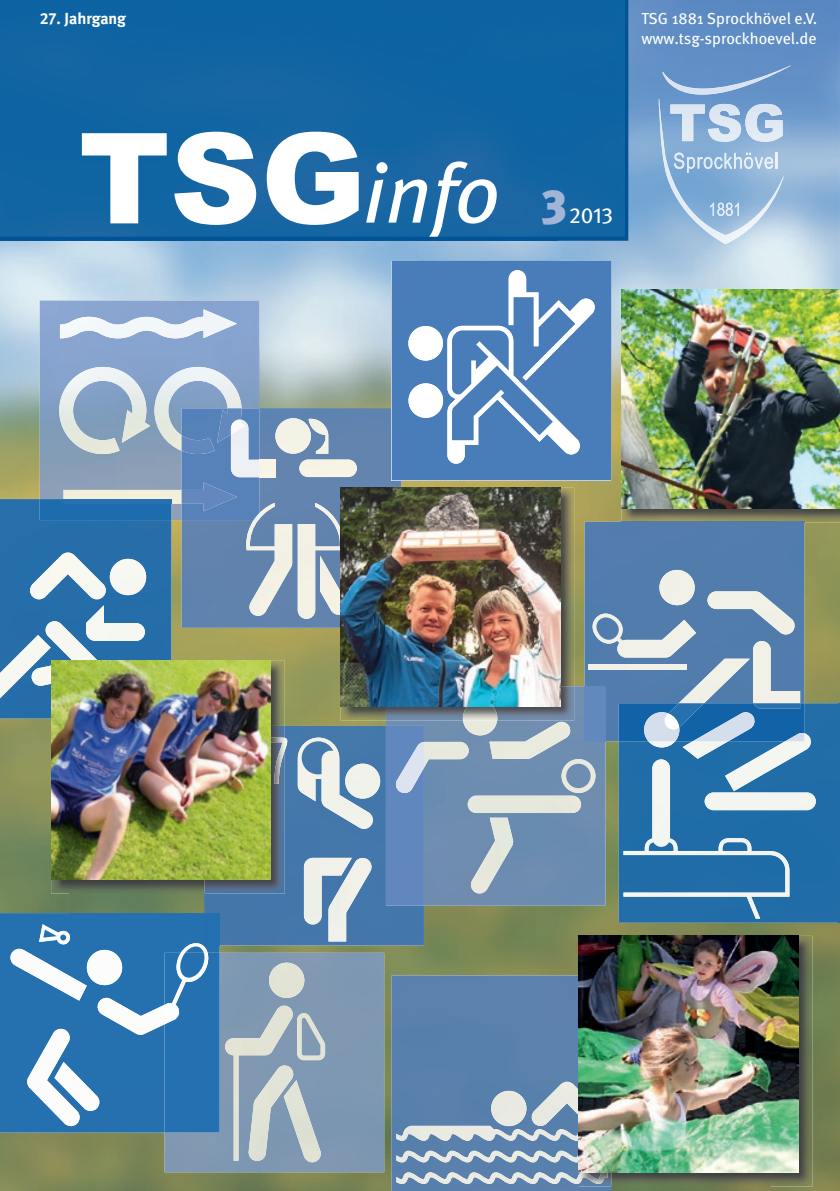
<style>
.page{position:relative;width:840px;height:1191px;background:#fff}
.page>*{position:absolute;margin:0;border:0;box-sizing:border-box;transform-origin:0 0}
.t1{font:italic 84px "Meta";color:#fff}
.t2{font:22px "Meta Book Expert";color:#fff}
.t3{font:16px/20px "Meta";color:#fff}
.t4{font:700 16px "Meta";color:#fff}
.s1{font-family:"Meta Bold Expert";font-weight:400}
.s2{font-family:"Meta Black Expert";font-size:48px;color:#a3b5d6}
</style>
<div class="page">
<img style="left:1px;top:241px;width:68px;height:258px">
<img style="left:560px;top:0;width:279px;height:350px">
<img style="left:259px;top:350px;width:132px;height:58px">
<img style="left:560px;top:350px;width:69px;height:625px">
<img style="left:401px;top:480px;width:159px;height:7px">
<img style="left:171px;top:520px;width:38px;height:140px">
<img style="left:803px;top:522px;width:36px;height:181px">
<img style="left:209px;top:628px;width:131px;height:72px">
<img style="left:1px;top:718px;width:68px;height:473px">
<img style="left:284px;top:700px;width:102px;height:26px">
<img style="left:69px;top:893px;width:135px;height:20px">
<img style="left:420px;top:905px;width:140px;height:70px">
<img style="left:219px;top:945px;width:201px;height:35px">
<img style="left:629px;top:922px;width:210px;height:58px">
<img style="left:350px;top:980px;width:41px;height:211px">
<img style="left:770px;top:980px;width:69px;height:211px">
<img style="left:69px;top:1132px;width:281px;height:59px">
<img style="left:611px;top:1186px;width:159px;height:5px">
<img style="left:40px;top:300px;width:219px;height:220px">
<img style="left:60px;top:309px;width:177px;height:29px">
<img style="left:59px;top:367px;width:91px;height:87px">
<img style="left:154px;top:367px;width:87px;height:84px">
<img style="left:63px;top:490px;width:118px;height:14px">
<div style="left:164px;top:952px;width:220px;height:220px;background:#7f98b2"></div>
<img style="left:283px;top:1080px;width:39px;height:82px">
<img style="left:269px;top:962px;width:35px;height:36px;border-radius:18px">
<img style="left:225px;top:1005px;width:69px;height:155px">
<img style="left:297px;top:1013px;width:28px;height:47px">
<img style="left:301px;top:1018px;width:19px;height:37px">
<div style="left:181px;top:408px;width:220px;height:220px;background:#6183af"></div>
<div style="left:181px;top:408px;width:78px;height:112px;background:#5782b9"></div>
<img style="left:181px;top:408px;width:60px;height:46px">
<img style="left:181px;top:482px;width:56px;height:29px">
<img style="left:275px;top:418px;width:36px;height:36px;border-radius:18px">
<img style="left:308px;top:419px;width:20px;height:35px">
<img style="left:299px;top:459px;width:58px;height:18px">
<img style="left:259px;top:460px;width:16px;height:17px">
<img style="left:231px;top:420px;width:28px;height:57px">
<img style="left:231px;top:419px;width:14px;height:15px">
<img style="left:246px;top:503px;width:46px;height:113px">
<svg style="left:254px;top:513px;width:5px;height:7px"></svg>
<img style="left:297px;top:503px;width:43px;height:116px">
<div style="left:391px;top:975px;width:220px;height:216px;background:#5a80ad"></div>
<img style="left:491px;top:1090px;width:35px;height:36px;border-radius:18px">
<img style="left:396px;top:1172px;width:182px;height:12px">
<img style="left:396px;top:1150px;width:182px;height:12px">
<img style="left:530px;top:1081px;width:48px;height:44px">
<img style="left:396px;top:1125px;width:182px;height:15px">
<div style="left:204px;top:726px;width:219px;height:219px;background:#4477ab"></div>
<img style="left:345px;top:763px;width:35px;height:35px;border-radius:17px">
<img style="left:304px;top:858px;width:24px;height:66px">
<img style="left:328px;top:858px;width:44px;height:83px">
<img style="left:297px;top:737px;width:77px;height:92px">
<img style="left:301px;top:741px;width:32px;height:33px">
<svg style="left:286px;top:738px;width:3px;height:13px"></svg>
<div style="left:584px;top:522px;width:219px;height:219px;background:#517cac"></div>
<img style="left:659px;top:570px;width:35px;height:35px;border-radius:18px">
<img style="left:752px;top:641px;width:47px;height:62px">
<img style="left:678px;top:658px;width:71px;height:45px">
<img style="left:707px;top:591px;width:88px;height:43px">
<img style="left:588px;top:664px;width:98px;height:5px">
<img style="left:590px;top:613px;width:105px;height:44px">
<img style="left:594px;top:617px;width:26px;height:23px">
<div style="left:618px;top:703px;width:219px;height:219px;background:#216ca8"></div>
<img style="left:679px;top:703px;width:124px;height:38px">
<img style="left:618px;top:703px;width:49px;height:38px">
<img style="left:667px;top:703px;width:36px;height:24px">
<img style="left:623px;top:759px;width:166px;height:159px">
<img style="left:724px;top:733px;width:87px;height:58px">
<img style="left:784px;top:733px;width:19px;height:8px">
<img style="left:704px;top:792px;width:111px;height:18px">
<img style="left:682px;top:741px;width:46px;height:18px">
<img style="left:692px;top:712px;width:63px;height:29px">
<img style="left:648px;top:741px;width:26px;height:6px">
<img style="left:643px;top:712px;width:36px;height:29px">
<img style="left:663px;top:713px;width:15px;height:16px">
<img style="left:722px;top:842px;width:24px;height:9px">
<img style="left:648px;top:842px;width:25px;height:7px">
<svg style="left:79px;top:241px;width:285px;height:7px;background:#9ec2e0"></svg>
<svg style="left:1px;top:0;width:627px;height:241px;background:#2773aa"></svg>
<div style="left:1px;top:499px;width:170px;height:219px;background:#256ea9"></div>
<div style="left:40px;top:499px;width:131px;height:21px;background:#1d6dae"></div>
<img style="left:63px;top:499px;width:108px;height:5px">
<img style="left:110px;top:559px;width:36px;height:36px;border-radius:18px">
<img style="left:1px;top:635px;width:50px;height:63px">
<img style="left:86px;top:605px;width:59px;height:36px">
<img style="left:32px;top:621px;width:65px;height:65px">
<img style="left:30px;top:552px;width:76px;height:47px">
<div style="left:386px;top:686px;width:219px;height:219px;background:#6d8db0"></div>
<div style="left:386px;top:726px;width:37px;height:179px;background:#6087be"></div>
<img style="left:584px;top:686px;width:21px;height:55px">
<img style="left:463px;top:720px;width:34px;height:15px">
<div style="left:467px;top:795px;width:113px;height:18px;background:#e5e8dd;border-radius:9px"></div>
<img style="left:561px;top:759px;width:34px;height:34px">
<img style="left:566px;top:763px;width:24px;height:25px;border-radius:12px">
<img style="left:423px;top:742px;width:45px;height:26px">
<img style="left:394px;top:742px;width:29px;height:51px">
<img style="left:489px;top:722px;width:82px;height:37px">
<img style="left:469px;top:817px;width:44px;height:76px">
<div style="left:391px;top:261px;width:220px;height:219px;background:#497db9"></div>
<div style="left:408px;top:326px;width:34px;height:34px;background:#fff;border-radius:50%"></div>
<div style="left:408px;top:383px;width:35px;height:35px;background:#fff;border-radius:50%"></div>
<svg style="left:447px;top:270px;width:148px;height:194px"></svg>
<img style="left:837px;top:703px;width:2px;height:219px">
<div style="left:1px;top:913px;width:218px;height:219px;background:#2570af"></div>
<div style="left:164px;top:952px;width:55px;height:180px;background:#2570b0"></div>
<img style="left:204px;top:913px;width:15px;height:32px">
<img style="left:9px;top:948px;width:78px;height:52px">
<img style="left:87px;top:950px;width:35px;height:35px;border-radius:18px">
<img style="left:80px;top:1062px;width:20px;height:49px">
<img style="left:26px;top:1028px;width:54px;height:98px">
<img style="left:96px;top:943px;width:111px;height:91px">
<img style="left:164px;top:952px;width:45px;height:72px">
<img style="left:185px;top:946px;width:19px;height:6px">
<img style="left:178px;top:952px;width:27px;height:25px">
<img style="left:39px;top:924px;width:32px;height:20px">
<svg style="left:60px;top:934px;width:6px;height:6px"></svg>
<img style="left:43px;top:929px;width:14px;height:8px">
<img style="left:658px;top:99px;width:125px;height:145px">
<img style="left:662px;top:65px;width:128px;height:30px">
<svg style="left:709px;top:203px;width:29px;height:13px"></svg>
<img style="left:673px;top:153px;width:11px;height:16px">
<img style="left:686px;top:157px;width:8px;height:16px">
<svg style="left:697px;top:157px;width:25px;height:12px"></svg>
<img style="left:724px;top:153px;width:17px;height:16px">
<img style="left:743px;top:153px;width:9px;height:16px">
<svg style="left:754px;top:153px;width:22px;height:16px"></svg>
<img style="left:670px;top:104px;width:34px;height:37px">
<img style="left:707px;top:104px;width:33px;height:38px">
<img style="left:745px;top:104px;width:37px;height:38px">
<img style="left:340px;top:487px;width:234px;height:233px">
<img style="left:386px;top:686px;width:188px;height:34px">
<img style="left:462px;top:706px;width:35px;height:14px">
<img style="left:340px;top:487px;width:220px;height:219px">
<img style="left:611px;top:936px;width:201px;height:250px">
<img style="left:578px;top:1172px;width:29px;height:12px">
<img style="left:578px;top:935px;width:220px;height:237px">
<img style="left:51px;top:660px;width:233px;height:233px">
<img style="left:204px;top:726px;width:82px;height:167px">
<img style="left:270px;top:737px;width:16px;height:46px">
<img style="left:51px;top:660px;width:219px;height:219px">
<svg style="left:0;top:0;width:1px;height:1191px"></svg>
<img style="left:621px;top:509px;width:218px;height:13px">
<img style="left:621px;top:522px;width:182px;height:1px">
<img style="left:621px;top:289px;width:218px;height:220px">
<p class="t4" style="left:40px;top:9px;width:88px"><span class="s1">27</span>. Jahrgang</p>
<p class="t3" style="left:641px;top:8px;width:177px">TSG 1881 Sprockhövel e.V. www.tsg-sprockhoevel.de</p>
<h1 class="t1" style="left:363px;top:140px;width:138px">info</h1>
<h2 class="t2" style="left:541px;top:201px;width:73px"><span class="s2">3</span>2013</h2>
</div>
